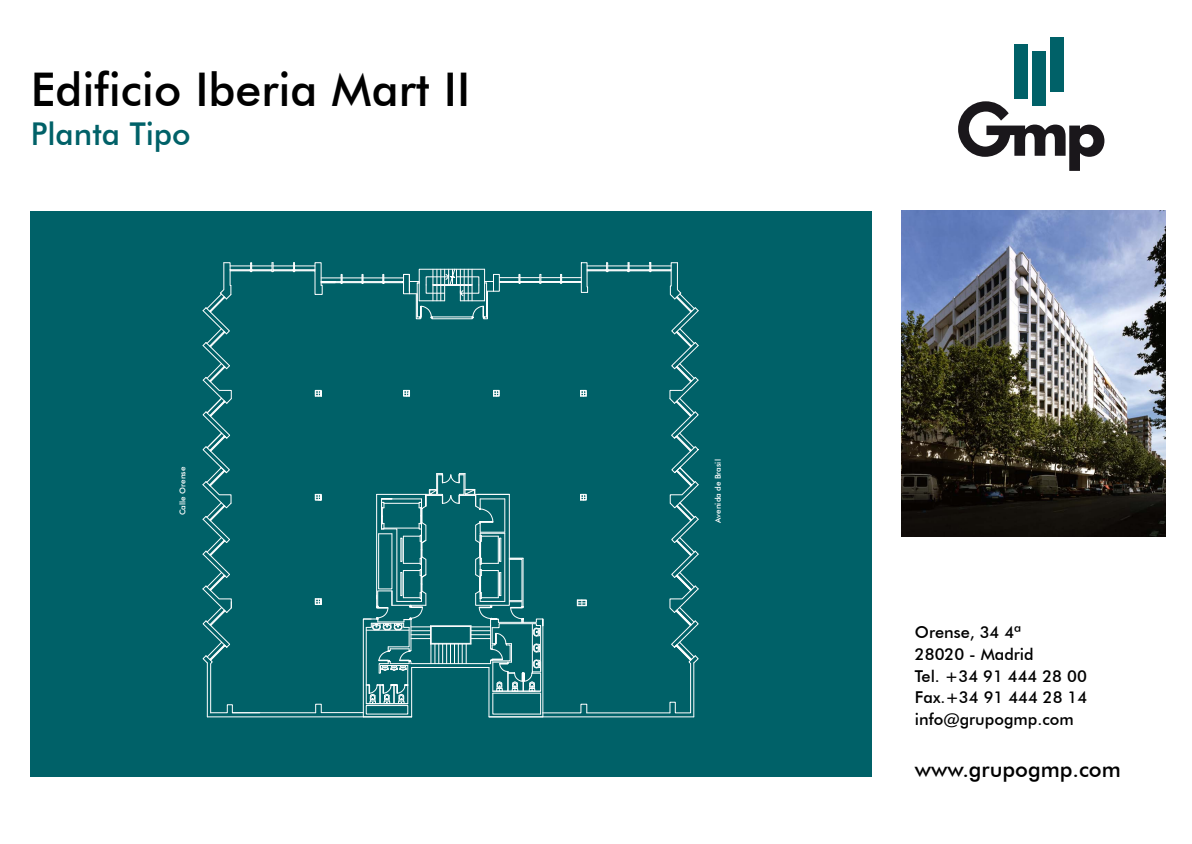
<style>
.page{position:relative;width:1192px;height:844px;background:#fff}
.page>*{position:absolute;margin:0;border:0;box-sizing:border-box;transform-origin:0 0}
.t1{font:500 46.4px "Futura BT";color:#000}
.t2{font:500 31.4px "Futura BT";color:#006168}
.t3{font:500 21.8px "Futura BT";color:#000}
.t4{font:500 16.4px/21.8px "Futura BT";color:#000}
.t5{font:500 8px "Futura BT";color:#fff}
</style>
<div class="page">
<div style="left:31px;top:211px;width:841px;height:565px;background:#006168"></div>
<svg style="left:202px;top:262px;width:497px;height:455px"></svg>
<img style="left:901px;top:211px;width:264px;height:325px">
<div style="left:1014px;top:44px;width:14px;height:54px;background:#006168"></div>
<div style="left:1032px;top:51px;width:14px;height:54px;background:#006168"></div>
<div style="left:1050px;top:38px;width:14px;height:54px;background:#006168"></div>
<svg style="left:958px;top:101px;width:146px;height:70px"></svg>
<h1 class="t1" style="left:31px;top:61px;width:441px">Edificio Iberia Mart II</h1>
<h2 class="t2" style="left:31px;top:115px;width:162px">Planta Tipo</h2>
<p class="t5" style="left:178px;top:515px;width:50px;rotate:-90deg">Calle Orense</p>
<p class="t5" style="left:713px;top:522px;width:65px;rotate:-90deg">Avenida de Brasil</p>
<p class="t4" style="left:915px;top:621px;width:174px">Orense, 34 4ª<br>28020 - Madrid<br>Tel. +34 91 444 28 00<br>Fax.+34 91 444 28 14 info@grupogmp.com</p>
<h3 class="t3" style="left:915px;top:755px;width:207px">www.grupogmp.com</h3>
</div>
